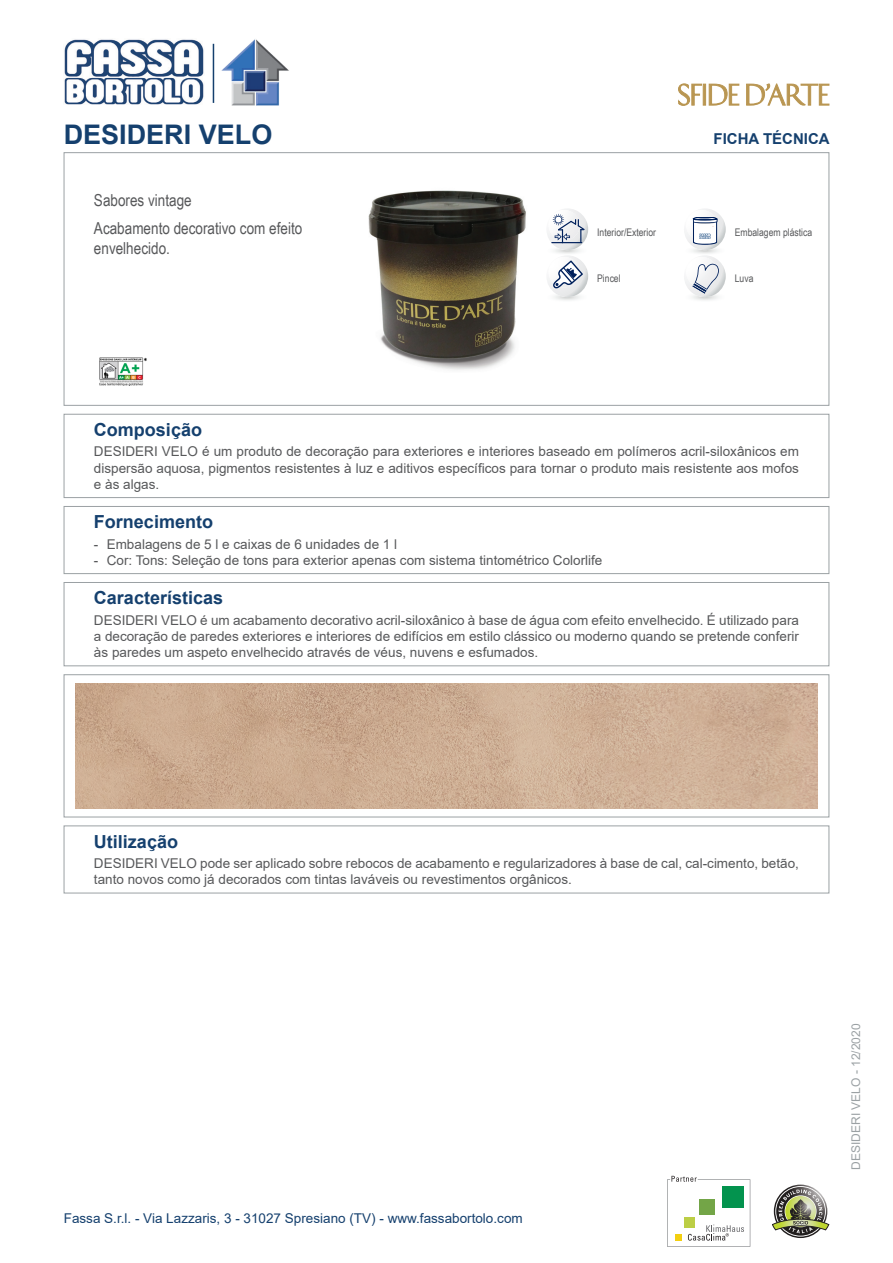
<style>
.page{position:relative;width:893px;height:1263px;background:#fff}
.page>*{position:absolute;margin:0;border:0;box-sizing:border-box;transform-origin:0 0}
.Sottotitolo{font:700 27px "Arial";color:#15406e}
.Titolo{font:700 18px "Arial";color:#15406e}
.Descrizione{font:16.5px/19.8px "Arial Narrow";color:#57585a}
.Scheda_Tecnica{font:700 15px "Arial";color:#15406e}
.Caratteristiche{font:13.5px/16.2px "Arial";color:#57585a;text-align:justify}
.Composizione{font:13.5px/16.2px "Arial";color:#57585a;text-align:justify}
.Impiego{font:13.5px/16.2px "Arial";color:#57585a}
.t1{font:13.5px "Arial";color:#15406e}
.t2{font:12px "Arial";color:#9ba1a4}
.Frase{font:10.5px "Arial Narrow";color:#57585a}
</style>
<div class="page">
<svg style="left:667px;top:1176px;width:83px;height:71px"></svg>
<svg style="left:772px;top:1186px;width:57px;height:50px"></svg>
<img style="left:64px;top:39px;width:140px;height:66px">
<hr style="left:213px;top:44px;width:1px;height:59px;background:#15406e">
<img style="left:221px;top:39px;width:68px;height:67px">
<svg style="left:678px;top:83px;width:24px;height:23px"></svg>
<hr style="left:703px;top:84px;width:3px;height:21px;background:#b99652">
<svg style="left:709px;top:84px;width:30px;height:22px"></svg>
<svg style="left:746px;top:83px;width:83px;height:23px"></svg>
<img style="left:99px;top:357px;width:48px;height:29px">
<img style="left:368px;top:190px;width:158px;height:180px">
<svg style="left:547px;top:209px;width:41px;height:88px"></svg>
<svg style="left:684px;top:209px;width:42px;height:88px"></svg>
<div style="left:64px;top:152px;width:765px;height:253px;border:1px solid #9ba1a4"></div>
<div style="left:64px;top:414px;width:765px;height:84px;border:1px solid #9ba1a4"></div>
<div style="left:64px;top:506px;width:765px;height:68px;border:1px solid #9ba1a4"></div>
<div style="left:64px;top:582px;width:765px;height:84px;border:1px solid #9ba1a4"></div>
<img style="left:76px;top:683px;width:741px;height:125px">
<div style="left:64px;top:674px;width:765px;height:143px;border:1px solid #9ba1a4"></div>
<div style="left:64px;top:826px;width:765px;height:67px;border:1px solid #9ba1a4"></div>
<p class="Sottotitolo" style="left:64px;top:115px;width:210px">DESIDERI VELO</p>
<p class="Scheda_Tecnica" style="left:714px;top:128px;width:118px">FICHA TÉCNICA</p>
<p class="Descrizione" style="left:94px;top:189px;width:99px">Sabores vintage</p>
<p class="Descrizione" style="left:94px;top:218px;width:210px">Acabamento decorativo com efeito envelhecido.</p>
<p class="Frase" style="left:597px;top:224px;width:60px">Interior/Exterior</p>
<p class="Frase" style="left:597px;top:271px;width:25px">Pincel</p>
<p class="Frase" style="left:735px;top:224px;width:79px">Embalagem plástica</p>
<p class="Frase" style="left:735px;top:271px;width:20px">Luva</p>
<p class="Titolo" style="left:94px;top:417px;width:110px">Composição</p>
<p class="Composizione" style="left:94px;top:444px;width:706px">DESIDERI VELO é um produto de decoração para exteriores e interiores baseado em polímeros acril-siloxânicos em dispersão aquosa, pigmentos resistentes à luz e aditivos específicos para tornar o produto mais resistente aos mofos e às algas.</p>
<p class="Titolo" style="left:94px;top:509px;width:121px">Fornecimento</p>
<p class="Caratteristiche" style="left:94px;top:536px;width:305px">- Embalagens de 5 l e caixas de 6 unidades de 1 l</p>
<p class="Caratteristiche" style="left:94px;top:552px;width:510px">- Cor: Tons: Seleção de tons para exterior apenas com sistema tintométrico Colorlife</p>
<p class="Titolo" style="left:94px;top:585px;width:131px">Características</p>
<p class="Caratteristiche" style="left:94px;top:612px;width:706px">DESIDERI VELO é um acabamento decorativo acril-siloxânico à base de água com efeito envelhecido. É utilizado para a decoração de paredes exteriores e interiores de edifícios em estilo clássico ou moderno quando se pretende conferir às paredes um aspeto envelhecido através de véus, nuvens e esfumados.</p>
<p class="Titolo" style="left:94px;top:829px;width:86px">Utilização</p>
<p class="Impiego" style="left:94px;top:855px;width:706px">DESIDERI VELO pode ser aplicado sobre rebocos de acabamento e regularizadores à base de cal, cal-cimento, betão, tanto novos como já decorados com tintas laváveis ou revestimentos orgânicos.</p>
<p class="t1" style="left:64px;top:1208px;width:460px">Fassa S.r.l. - Via Lazzaris, 3 - 31027 Spresiano (TV) - www.fassabortolo.com</p>
<p class="t2" style="left:848px;top:1170px;width:148px;rotate:-90deg">DESIDERI VELO - 12/2020</p>
</div>
